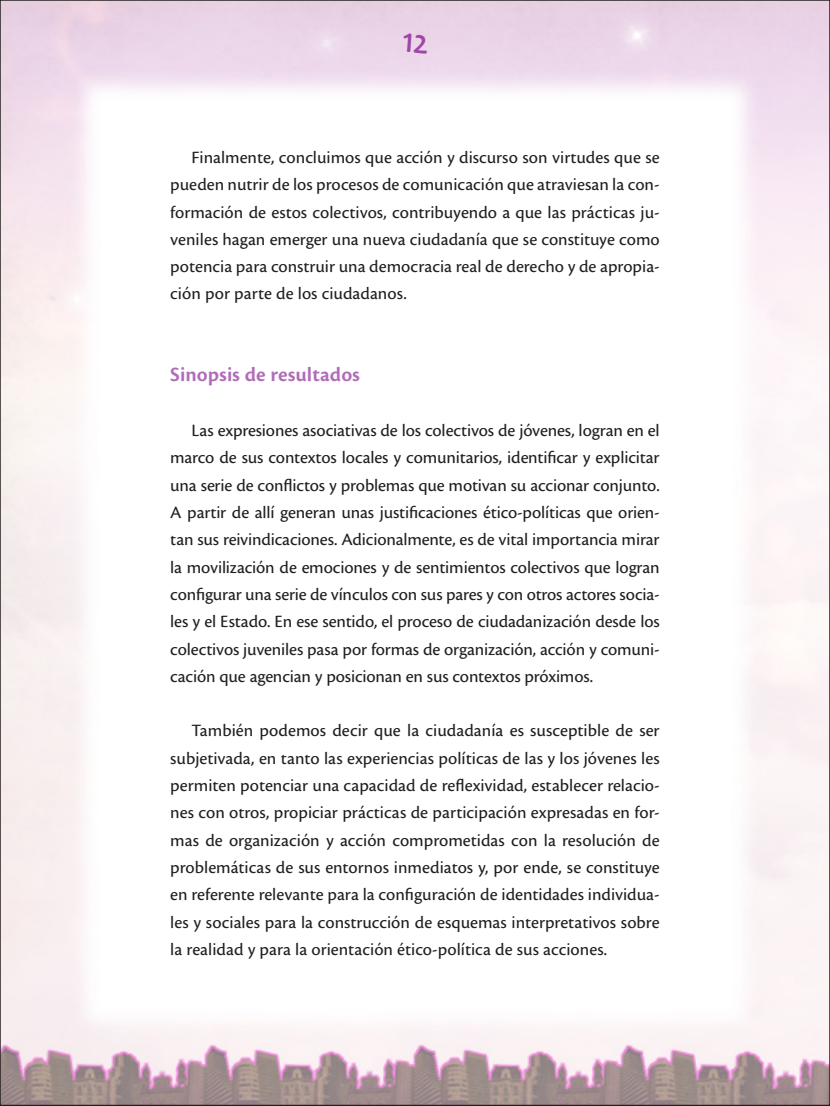
<style>
.page{position:relative;width:830px;height:1106px;background:#fff}
.page>*{position:absolute;margin:0;border:0;box-sizing:border-box;transform-origin:0 0}
.t1{font:36px "Reliq Std Semibold Active";color:#9e47a6}
.subtítulo{font:21px "Cronos Pro Semibold Capt";color:#b16cb8}
.texto_general{font:18px/27.3px "Cronos Pro Capt";color:#231f20;text-align:justify}
</style>
<div class="page">
<img style="left:3px;top:3px;width:823px;height:1100px">
<h1 class="t1" style="left:403px;top:25px;width:26px">12</h1>
<p class="texto_general" style="left:170px;top:144px;width:491px;text-indent:21px">Finalmente, concluimos que acción y discurso son virtudes que se pueden nutrir de los procesos de comunicación que atraviesan la con&shy;formación de estos colectivos, contribuyendo a que las prácticas ju&shy;veniles hagan emerger una nueva ciudadanía que se constituye como potencia para construir una democracia real de derecho y de apropia&shy;ción por parte de los ciudadanos.</p>
<p class="subtítulo" style="left:170px;top:363px;width:191px">Sinopsis de resultados</p>
<p class="texto_general" style="left:170px;top:417px;width:491px;text-indent:21px">Las expresiones asociativas de los colectivos de jóvenes, logran en el marco de sus contextos locales y comunitarios, identificar y explicitar una serie de conflictos y problemas que motivan su accionar conjunto.<br>A partir de allí generan unas justificaciones ético-políticas que orien&shy;tan sus reivindicaciones. Adicionalmente, es de vital importancia mirar la movilización de emociones y de sentimientos colectivos que logran configurar una serie de vínculos con sus pares y con otros actores socia&shy;les y el Estado. En ese sentido, el proceso de ciudadanización desde los colectivos juveniles pasa por formas de organización, acción y comuni&shy;cación que agencian y posicionan en sus contextos próximos.</p>
<p class="texto_general" style="left:170px;top:717px;width:491px;text-indent:21px">También podemos decir que la ciudadanía es susceptible de ser subjetivada, en tanto las experiencias políticas de las y los jóvenes les permiten potenciar una capacidad de reflexividad, establecer relacio&shy;nes con otros, propiciar prácticas de participación expresadas en for&shy;mas de organización y acción comprometidas con la resolución de problemáticas de sus entornos inmediatos y, por ende, se constituye en referente relevante para la configuración de identidades individua&shy;les y sociales para la construcción de esquemas interpretativos sobre la realidad y para la orientación ético-política de sus acciones.</p>
</div>
